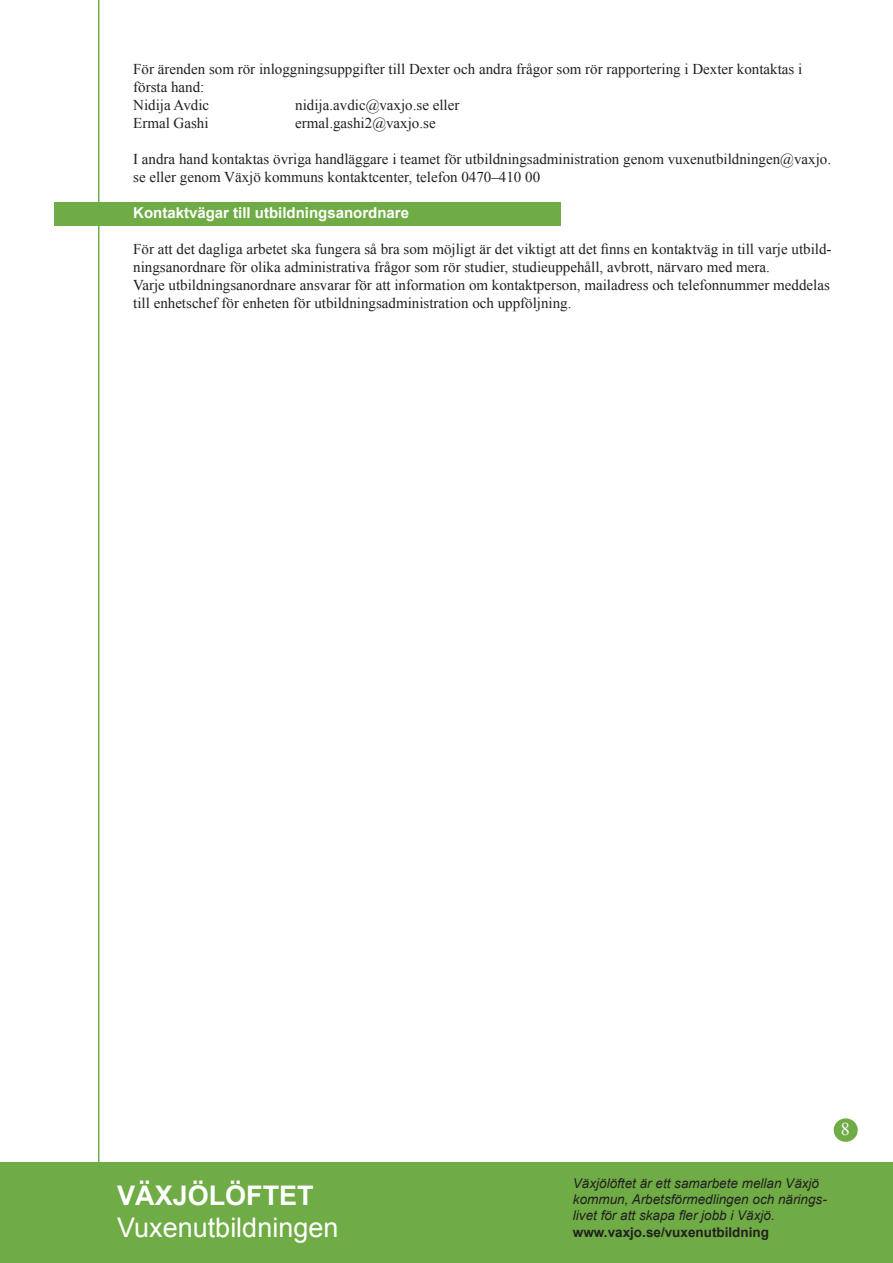
<style>
.page{position:relative;width:893px;height:1263px;background:#fff}
.page>*{position:absolute;margin:0;border:0;box-sizing:border-box;transform-origin:0 0}
.t1{font:27px "Arial";color:#fff}
.t2{font:700 27px "Arial";color:#fff}
.t3{font:18px "Times New Roman";color:#fff}
.t4{font:15px/18px "Times New Roman";color:#231f20}
.t5{font:700 15px "Arial";color:#fff}
.t6{font:italic 13.5px/16.2px "Arial";color:#231f20}
.t7{font:700 13.5px "Arial";color:#231f20}
</style>
<div class="page">
<hr style="left:98px;top:0;width:1px;height:1263px;background:#6fac45">
<div style="left:0;top:1162px;width:893px;height:101px;background:#6fac45"></div>
<div style="left:834px;top:1118px;width:24px;height:24px;background:#6fac45;border-radius:50%"></div>
<div style="left:54px;top:202px;width:506px;height:23px;background:#6fac45"></div>
<p class="t4" style="left:133px;top:60px;width:671px">För ärenden som rör inloggningsuppgifter till Dexter och andra frågor som rör rapportering i Dexter kontaktas i första hand:<br>Nidija Avdic</p>
<p class="t4" style="left:295px;top:96px;width:166px">nidija.avdic@vaxjo.se eller</p>
<p class="t4" style="left:133px;top:114px;width:77px">Ermal Gashi</p>
<p class="t4" style="left:295px;top:114px;width:142px">ermal.gashi2@vaxjo.se</p>
<p class="t4" style="left:133px;top:150px;width:699px">I andra hand kontaktas övriga handläggare i teamet för utbildningsadministration genom vuxenutbildningen@vaxjo. se eller genom Växjö kommuns kontaktcenter, telefon 0470–410 00</p>
<p class="t5" style="left:133px;top:203px;width:277px">Kontaktvägar till utbildningsanordnare</p>
<p class="t4" style="left:133px;top:240px;width:700px">För att det dagliga arbetet ska fungera så bra som möjligt är det viktigt att det finns en kontaktväg in till varje utbild&shy;ningsanordnare för olika administrativa frågor som rör studier, studieuppehåll, avbrott, närvaro med mera.<br>Varje utbildningsanordnare ansvarar för att information om kontaktperson, mailadress och telefonnummer meddelas till enhetschef för enheten för utbildningsadministration och uppföljning.</p>
<h1 class="t2" style="left:117px;top:1177px;width:198px">VÄXJÖLÖFTET</h1>
<h1 class="t1" style="left:117px;top:1210px;width:223px">Vuxenutbildningen</h1>
<p class="t3" style="left:841px;top:1117px;width:10px">8</p>
<p class="t6" style="left:573px;top:1175px;width:255px">Växjölöftet är ett samarbete mellan Växjö kommun, Arbetsförmedlingen och närings&shy;livet för att skapa fler jobb i Växjö.</p>
<p class="t7" style="left:573px;top:1223px;width:198px">www.vaxjo.se/vuxenutbildning</p>
</div>
